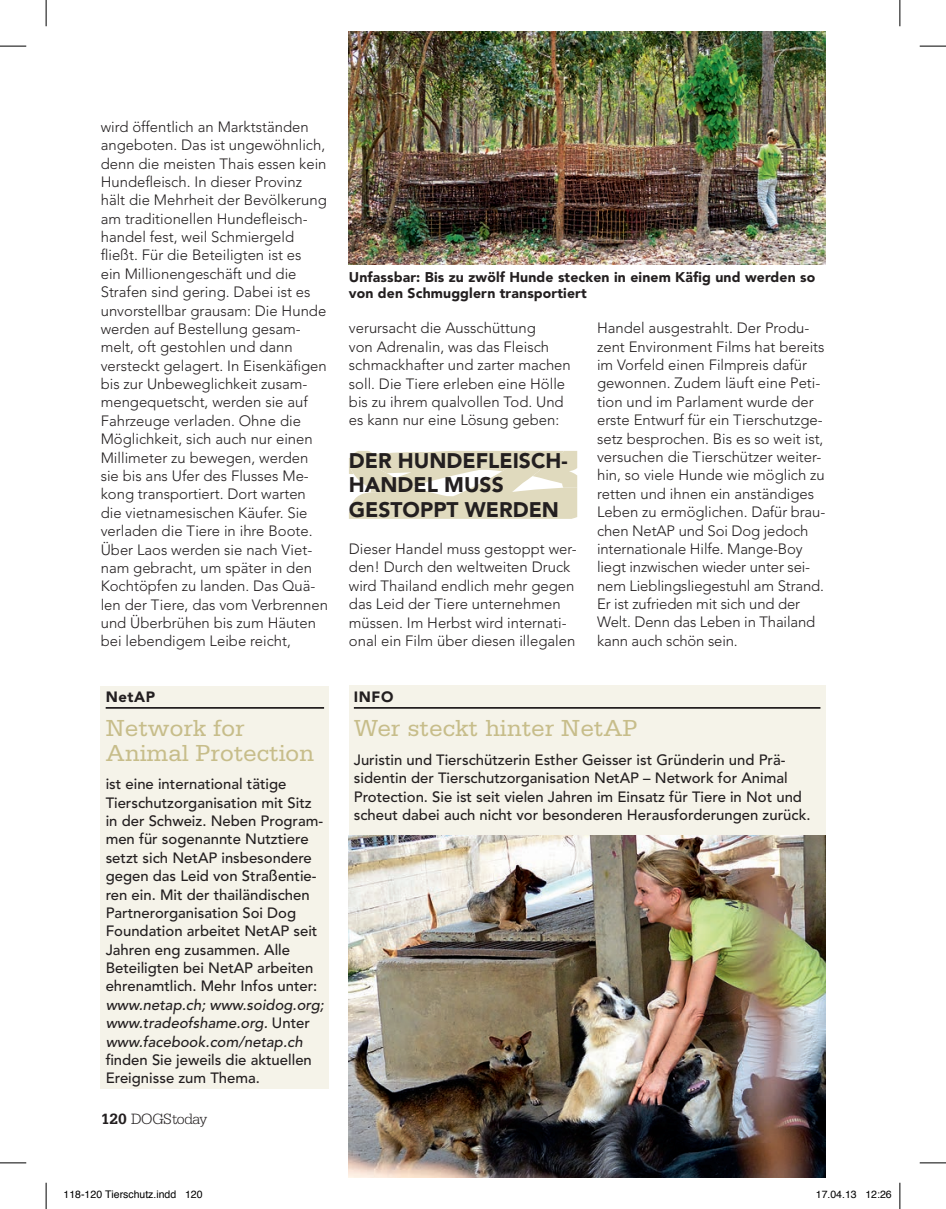
<style>
.page{position:relative;width:946px;height:1209px;background:#fff}
.page>*{position:absolute;margin:0;border:0;box-sizing:border-box;transform-origin:0 0}
.t1{font:24.5px/24.5px "Serifa Std";color:#c7bd8a}
.t2{font:900 21px/24.5px "Avenir LT Pro";color:#231f20}
.t3{font:300 15.75px "Serifa Std";letter-spacing:-.025em;color:#231f20}
.t4{font:300 14.88px/18.4px "Avenir LT Pro";color:#231f20}
.t5{font:500 14.88px/18.4px "Avenir LT Pro";color:#231f20}
.t6{font:italic 500 14.88px/18.4px "Avenir LT Pro";color:#231f20}
.t7{font:900 14.88px "Avenir LT Pro";letter-spacing:.04em;color:#231f20}
.t8{font:900 14px/15.8px "Avenir LT Pro";letter-spacing:.01em;color:#231f20}
.t9{font:10.5px "Helvetica";color:#000}
.s1{font-style:normal}
.s2{font-weight:700}
</style>
<div class="page">
<img style="left:349px;top:835px;width:476px;height:342px">
<img style="left:349px;top:31px;width:476px;height:233px">
<svg style="left:349px;top:451px;width:228px;height:68px;background:#e4dfc7"></svg>
<div style="left:349px;top:685px;width:476px;height:149px;background:#f5f3e9"></div>
<hr style="left:354px;top:707px;width:466px;height:1px;background:#231f20">
<div style="left:101px;top:685px;width:228px;height:403px;background:#f5f3e9"></div>
<hr style="left:106px;top:707px;width:218px;height:1px;background:#231f20">
<svg style="left:0;top:46px;width:26px;height:1px"></svg>
<svg style="left:919px;top:46px;width:26px;height:1px"></svg>
<svg style="left:0;top:1162px;width:26px;height:1px"></svg>
<svg style="left:919px;top:1162px;width:26px;height:1px"></svg>
<svg style="left:46px;top:0;width:1px;height:26px"></svg>
<svg style="left:46px;top:1182px;width:1px;height:26px"></svg>
<svg style="left:899px;top:0;width:1px;height:26px"></svg>
<svg style="left:899px;top:1182px;width:1px;height:26px"></svg>
<p class="t4" style="left:101px;top:117px;width:229px">wird öffentlich an Marktständen angeboten. Das ist ungewöhnlich, denn die meisten Thais essen kein<br>Hundefleisch. In dieser Provinz hält die Mehrheit der Bevölkerung am traditionellen Hundefleisch&shy;handel fest, weil Schmiergeld fließt. Für die Beteiligten ist es<br>ein Millionengeschäft und die<br>Strafen sind gering. Dabei ist es unvorstellbar grausam: Die Hunde werden auf Bestellung gesam&shy;melt, oft gestohlen und dann versteckt gelagert. In Eisenkäfigen bis zur Unbeweglichkeit zusam&shy;mengequetscht, werden sie auf<br>Fahrzeuge verladen. Ohne die<br>Möglichkeit, sich auch nur einen<br>Millimeter zu bewegen, werden sie bis ans Ufer des Flusses Me&shy;kong transportiert. Dort warten die vietnamesischen Käufer. Sie verladen die Tiere in ihre Boote.<br>Über Laos werden sie nach Viet&shy;nam gebracht, um später in den<br>Kochtöpfen zu landen. Das Quä&shy;len der Tiere, das vom Verbrennen und Überbrühen bis zum Häuten bei lebendigem Leibe reicht,</p>
<p class="t7" style="left:106px;top:687px;width:51px">NetAP</p>
<h1 class="t1" style="left:106px;top:716px;width:210px">Network for<br>Animal Protection</h1>
<p class="t5" style="left:106px;top:775px;width:219px">ist eine international tätige<br>Tierschutzorganisation mit Sitz in der Schweiz. Neben Program&shy;men für sogenannte Nutztiere setzt sich NetAP insbesondere gegen das Leid von Straßentie&shy;ren ein. Mit der thailändischen<br>Partnerorganisation Soi Dog<br>Foundation arbeitet NetAP seit<br>Jahren eng zusammen. Alle<br>Beteiligten bei NetAP arbeiten ehrenamtlich. Mehr Infos unter:</p>
<p class="t6" style="left:106px;top:995px;width:220px">www.netap.ch; www.soidog.org; www.tradeofshame.org. <span class="s1">Unter </span>www.facebook.com/netap.ch</p>
<p class="t5" style="left:106px;top:1050px;width:208px">finden Sie jeweils die aktuellen<br>Ereignisse zum Thema.</p>
<p class="t3" style="left:101px;top:1109px;width:108px"><span class="s2">120</span> DOGStoday</p>
<p class="t8" style="left:349px;top:269px;width:468px">Unfassbar: Bis zu zwölf Hunde stecken in einem Käfig und werden so von den Schmugglern transportiert</p>
<p class="t4" style="left:349px;top:319px;width:223px">verursacht die Ausschüttung<br>von Adrenalin, was das Fleisch schmackhafter und zarter machen soll. Die Tiere erleben eine Hölle bis zu ihrem qualvollen Tod. Und es kann nur eine Lösung geben:</p>
<h2 class="t2" style="left:349px;top:448px;width:220px">DER HUNDEFLEISCH-<br>HANDEL MUSS<br>GESTOPPT WERDEN</h2>
<p class="t4" style="left:349px;top:539px;width:229px">Dieser Handel muss gestoppt wer&shy;den! Durch den weltweiten Druck wird Thailand endlich mehr gegen das Leid der Tiere unternehmen müssen. Im Herbst wird internati&shy;onal ein Film über diesen illegalen</p>
<p class="t4" style="left:597px;top:319px;width:230px">Handel ausgestrahlt. Der Produ&shy;zent Environment Films hat bereits im Vorfeld einen Filmpreis dafür gewonnen. Zudem läuft eine Peti&shy;tion und im Parlament wurde der erste Entwurf für ein Tierschutzge&shy;setz besprochen. Bis es so weit ist, versuchen die Tierschützer weiter&shy;hin, so viele Hunde wie möglich zu retten und ihnen ein anständiges<br>Leben zu ermöglichen. Dafür brau&shy;chen NetAP und Soi Dog jedoch internationale Hilfe. Mange-Boy liegt inzwischen wieder unter sei&shy;nem Lieblingsliegestuhl am Strand.<br>Er ist zufrieden mit sich und der<br>Welt. Denn das Leben in Thailand kann auch schön sein.</p>
<p class="t7" style="left:354px;top:687px;width:41px">INFO</p>
<h1 class="t1" style="left:354px;top:716px;width:285px">Wer steckt hinter NetAP</h1>
<p class="t5" style="left:354px;top:750px;width:458px">Juristin und Tierschützerin Esther Geisser ist Gründerin und Prä&shy;sidentin der Tierschutzorganisation NetAP – Network for Animal Protection. Sie ist seit vielen Jahren im Einsatz für Tiere in Not und scheut dabei auch nicht vor besonderen Herausforderungen zurück.</p>
<p class="t9" style="left:64px;top:1186px;width:140px">118-120 Tierschutz.indd 120</p>
<p class="t9" style="left:815px;top:1186px;width:77px">17.04.13 12:26</p>
</div>
